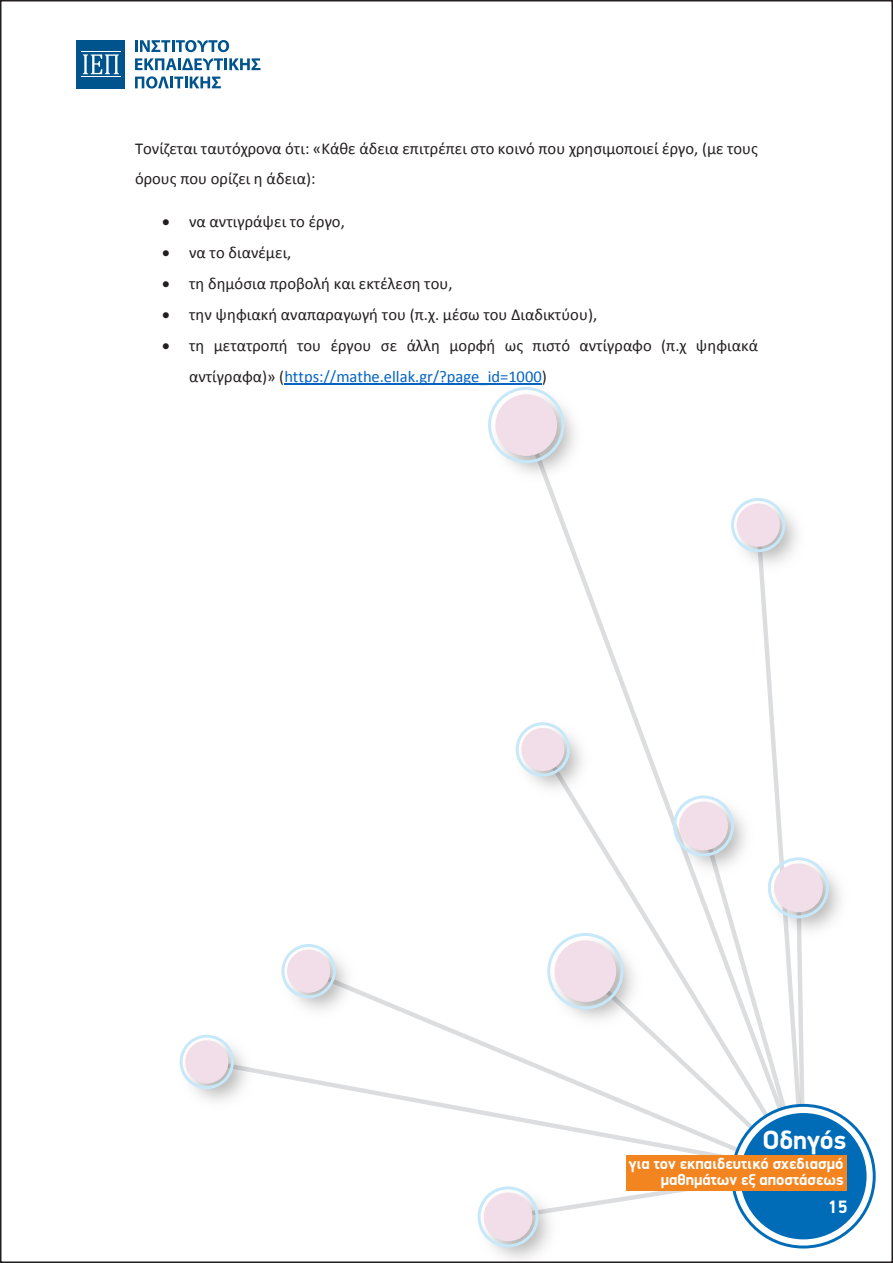
<style>
.page{position:relative;width:893px;height:1263px;background:#fff}
.page>*{position:absolute;margin:0;border:0;box-sizing:border-box;transform-origin:0 0}
.t1{font:700 26.55px "PF Din Display";color:#fff}
.t2{font:700 18px "PF Din Display";color:#fff}
.t3{font:16.5px/30.3px "Calibri";color:#231f20}
.t4{font:700 15.9px/16.2px "PF Din Display";color:#fff;text-align:right}
.s1{color:#0563c1}
</style>
<div class="page">
<svg style="left:308px;top:991px;width:200px;height:129px"></svg>
<svg style="left:508px;top:525px;width:298px;height:694px"></svg>
<svg style="left:733px;top:1105px;width:141px;height:142px"></svg>
<div style="left:740px;top:1113px;width:127px;height:126px;background:#006cb7;border-radius:50%"></div>
<img style="left:488px;top:387px;width:87px;height:102px">
<div style="left:495px;top:394px;width:62px;height:62px;background:#f2dee8;border-radius:50%"></div>
<img style="left:725px;top:498px;width:81px;height:81px">
<div style="left:737px;top:503px;width:43px;height:44px;background:#f2dee8;border-radius:50%"></div>
<img style="left:762px;top:852px;width:79px;height:93px">
<div style="left:774px;top:863px;width:49px;height:49px;background:#f2dee8;border-radius:50%"></div>
<img style="left:667px;top:790px;width:94px;height:93px">
<div style="left:679px;top:801px;width:49px;height:49px;background:#f2dee8;border-radius:50%"></div>
<img style="left:543px;top:928px;width:106px;height:107px">
<div style="left:555px;top:940px;width:61px;height:62px;background:#f2dee8;border-radius:50%"></div>
<img style="left:285px;top:944px;width:78px;height:81px">
<div style="left:287px;top:949px;width:43px;height:44px;background:#f2dee8;border-radius:50%"></div>
<img style="left:179px;top:1034px;width:82px;height:67px">
<div style="left:185px;top:1040px;width:43px;height:43px;background:#f2dee8;border-radius:50%"></div>
<img style="left:477px;top:1181px;width:88px;height:78px">
<div style="left:484px;top:1192px;width:48px;height:49px;background:#f2dee8;border-radius:50%"></div>
<img style="left:509px;top:716px;width:88px;height:88px">
<div style="left:521px;top:728px;width:43px;height:43px;background:#f2dee8;border-radius:50%"></div>
<div style="left:488px;top:387px;width:76px;height:76px;border:3px solid #c7e8f9;border-radius:50%"></div>
<div style="left:731px;top:498px;width:54px;height:54px;border:3px solid #c7e8f9;border-radius:50%"></div>
<div style="left:768px;top:857px;width:61px;height:61px;border:3px solid #c7e8f9;border-radius:50%"></div>
<div style="left:673px;top:795px;width:61px;height:61px;border:3px solid #c7e8f9;border-radius:50%"></div>
<div style="left:547px;top:933px;width:77px;height:76px;border:3px solid #c7e8f9;border-radius:50%"></div>
<div style="left:516px;top:722px;width:54px;height:55px;border:3px solid #c7e8f9;border-radius:50%"></div>
<div style="left:281px;top:944px;width:55px;height:54px;border:3px solid #c7e8f9;border-radius:50%"></div>
<div style="left:180px;top:1035px;width:54px;height:54px;border:3px solid #c7e8f9;border-radius:50%"></div>
<div style="left:478px;top:1186px;width:61px;height:61px;border:3px solid #c7e8f9;border-radius:50%"></div>
<div style="left:626px;top:1155px;width:220px;height:36px;background:#f28520"></div>
<div style="left:77px;top:40px;width:48px;height:48px;background:#00548e"></div>
<svg style="left:83px;top:54px;width:36px;height:20px"></svg>
<hr style="left:81px;top:51px;width:40px;height:1px;background:#fff">
<hr style="left:81px;top:76px;width:40px;height:1px;background:#fff">
<svg style="left:135px;top:40px;width:94px;height:12px"></svg>
<svg style="left:135px;top:58px;width:125px;height:12px"></svg>
<svg style="left:135px;top:76px;width:86px;height:13px"></svg>
<hr style="left:284px;top:383px;width:258px;height:2px;background:#0563c1">
<p class="t3" style="left:135px;top:133px;width:625px">Τονίζεται ταυτόχρονα ότι: «Κάθε άδεια επιτρέπει στο κοινό που χρησιμοποιεί έργο, (με τους όρους που ορίζει η άδεια):</p>
<p class="t3" style="left:162px;top:206px;width:184px">• να αντιγράψει το έργο,</p>
<p class="t3" style="left:162px;top:237px;width:131px">• να το διανέμει,</p>
<p class="t3" style="left:162px;top:268px;width:292px">• τη δημόσια προβολή και εκτέλεση του,</p>
<p class="t3" style="left:162px;top:299px;width:437px">• την ψηφιακή αναπαραγωγή του (π.χ. μέσω του Διαδικτύου),</p>
<p class="t3" style="left:189px;top:330px;width:570px;text-indent:-27px">• τη μετατροπή του έργου σε άλλη μορφή ως πιστό αντίγραφο (π.χ ψηφιακά αντίγραφα)» (<span class="s1">https://mathe.ellak.gr/?page_id=1000</span>)</p>
<h1 class="t1" style="left:762px;top:1124px;width:85px">Οδηγός</h1>
<p class="t4" style="left:629px;top:1155px;width:216px">για τον εκπαιδευτικό σχεδιασµό µαθηµάτων εξ αποστάσεως</p>
<p class="t2" style="left:828px;top:1196px;width:21px">15</p>
</div>
